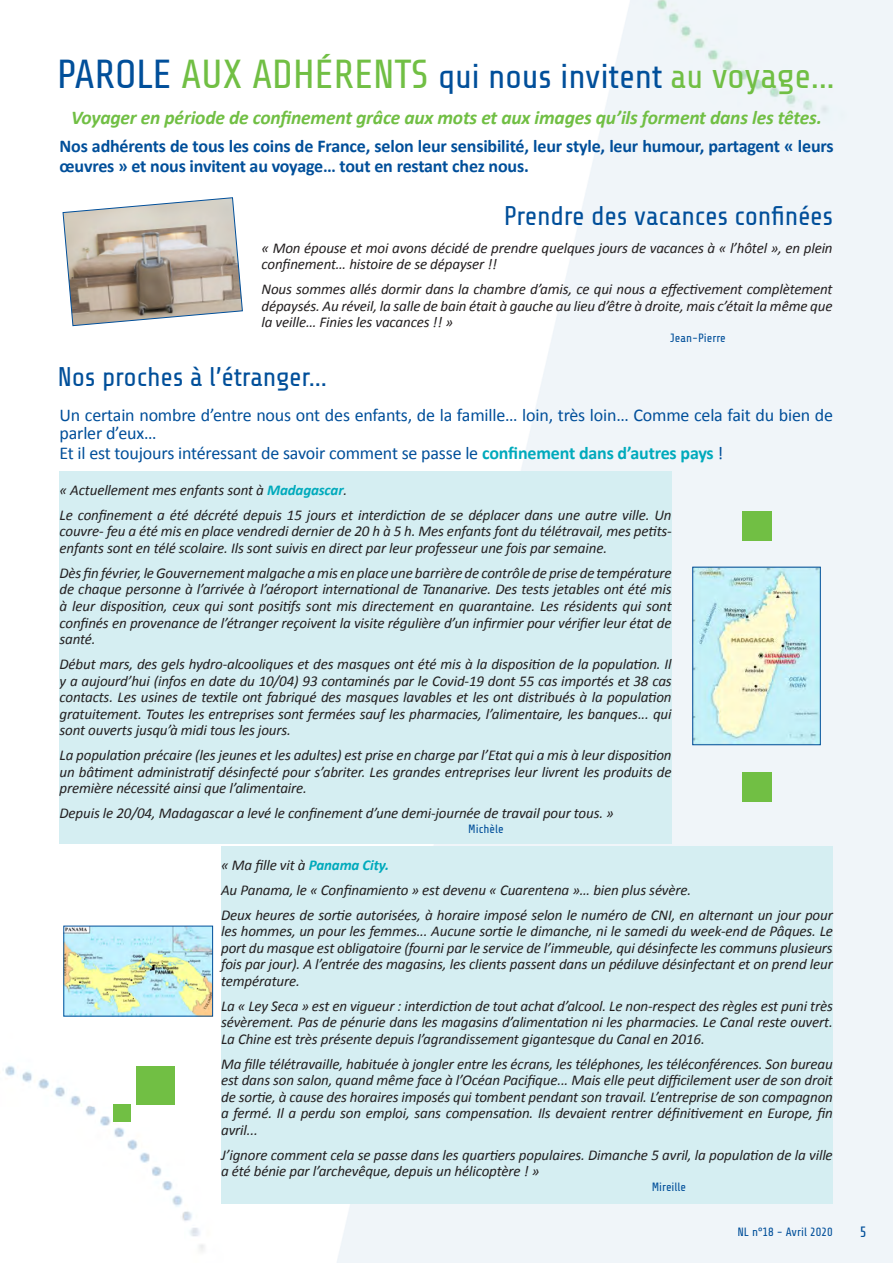
<style>
.page{position:relative;width:893px;height:1263px;background:#fff}
.page>*{position:absolute;margin:0;border:0;box-sizing:border-box;transform-origin:0 0}
.GROS_TITRE_vert{font:34.5px "Share Tech";letter-spacing:-.01em;color:#014f9a}
.TEXTE{font:27px "Share Tech";letter-spacing:-.01em;color:#014f9a}
.TEXTE_gras_vert{font:italic 700 19.5px "Calibri";letter-spacing:-.01em;color:#71bf44}
.TEXTE-2{font:18px/18px "Calibri";letter-spacing:-.01em;color:#014f9a}
.TEXTE_gras_vert-2{font:700 18px/19.5px "Calibri";letter-spacing:-.01em;color:#014f9a}
.TEXTE-3{font:italic 15px/16.5px "Calibri";letter-spacing:-.01em;color:#231f20;text-align:justify}
.t1{font:15px "Share Tech";color:#014f9a}
.Légende{font:12px "Share Tech";color:#014f9a}
.s1{font-size:40.5px}
.s2{font-size:40.5px;color:#71bf44}
.s3{color:#71bf44}
.s4{font-size:36px;color:#71bf44}
.s5{font-weight:700;color:#00aabc}
</style>
<div class="page">
<img style="left:5px;top:0;width:888px;height:1263px">
<img style="left:694px;top:569px;width:125px;height:174px">
<div style="left:692px;top:567px;width:129px;height:178px;border:1px solid #014f9a"></div>
<div style="left:60px;top:471px;width:612px;height:372px;background:#d5eef2"></div>
<div style="left:221px;top:846px;width:612px;height:357px;background:#d5eef2"></div>
<img style="left:65px;top:928px;width:146px;height:86px">
<div style="left:136px;top:1066px;width:38px;height:38px;background:#71bf44"></div>
<div style="left:114px;top:1104px;width:17px;height:17px;background:#71bf44"></div>
<div style="left:742px;top:772px;width:29px;height:30px;background:#71bf44"></div>
<div style="left:742px;top:511px;width:29px;height:30px;background:#71bf44"></div>
<svg style="left:62px;top:197px;width:181px;height:129px"></svg>
<p class="GROS_TITRE_vert" style="left:57px;top:59px;width:780px"><span class="s1">PAROLE</span> <span class="s2">AUX ADHÉRENTS</span> qui nous invitent <span class="s3">au</span> <span class="s4">voyage...</span></p>
<p class="TEXTE_gras_vert" style="left:71px;top:105px;width:752px">Voyager en période de confinement grâce aux mots et aux images qu’ils forment dans les têtes.</p>
<p class="TEXTE_gras_vert-2" style="left:60px;top:136px;width:776px">Nos adhérents de tous les coins de France, selon leur sensibilité, leur style, leur humour, partagent « leurs œuvres » et nous invitent au voyage… tout en restant chez nous.</p>
<p class="TEXTE" style="left:504px;top:202px;width:331px">Prendre des vacances confinées</p>
<p class="TEXTE-3" style="left:261px;top:239px;width:573px">« Mon épouse et moi avons décidé de prendre quelques jours de vacances à « l’hôtel », en plein confinement… histoire de se dépayser !!</p>
<p class="TEXTE-3" style="left:261px;top:280px;width:573px">Nous sommes allés dormir dans la chambre d’amis, ce qui nous a effectivement complètement dépaysés. Au réveil, la salle de bain était à gauche au lieu d’être à droite, mais c’était la même que la veille… Finies les vacances !! »</p>
<p class="Légende" style="left:670px;top:332px;width:57px">Jean-Pierre</p>
<p class="TEXTE" style="left:57px;top:363px;width:271px">Nos proches à l’étranger...</p>
<p class="TEXTE-2" style="left:60px;top:406px;width:775px">Un certain nombre d’entre nous ont des enfants, de la famille… loin, très loin… Comme cela fait du bien de parler d’eux…</p>
<p class="TEXTE-2" style="left:60px;top:444px;width:665px">Et il est toujours intéressant de savoir comment se passe le <span class="s5">confinement dans d’autres pays</span> !</p>
<p class="TEXTE-3" style="left:60px;top:481px;width:289px">« Actuellement mes enfants sont à <span class="s5">Madagascar</span>.</p>
<p class="TEXTE-3" style="left:60px;top:506px;width:614px">Le confinement a été décrété depuis 15 jours et interdiction de se déplacer dans une autre ville. Un couvre- feu a été mis en place vendredi dernier de 20 h à 5 h. Mes enfants font du télétravail, mes petits&shy;enfants sont en télé scolaire. Ils sont suivis en direct par leur professeur une fois par semaine.</p>
<p class="TEXTE-3" style="left:60px;top:564px;width:614px">Dès fin février, le Gouvernement malgache a mis en place une barrière de contrôle de prise de température de chaque personne à l’arrivée à l’aéroport international de Tananarive. Des tests jetables ont été mis à leur disposition, ceux qui sont positifs sont mis directement en quarantaine. Les résidents qui sont confinés en provenance de l’étranger reçoivent la visite régulière d’un infirmier pour vérifier leur état de santé.</p>
<p class="TEXTE-3" style="left:60px;top:655px;width:614px">Début mars, des gels hydro-alcooliques et des masques ont été mis à la disposition de la population. Il y a aujourd’hui (infos en date du 10/04) 93 contaminés par le Covid-19 dont 55 cas importés et 38 cas contacts. Les usines de textile ont fabriqué des masques lavables et les ont distribués à la population gratuitement. Toutes les entreprises sont fermées sauf les pharmacies, l’alimentaire, les banques... qui sont ouverts jusqu’à midi tous les jours.</p>
<p class="TEXTE-3" style="left:60px;top:746px;width:614px">La population précaire (les jeunes et les adultes) est prise en charge par l’Etat qui a mis à leur disposition un bâtiment administratif désinfecté pour s’abriter. Les grandes entreprises leur livrent les produits de première nécessité ainsi que l’alimentaire.</p>
<p class="TEXTE-3" style="left:60px;top:804px;width:556px">Depuis le 20/04, Madagascar a levé le confinement d’une demi-journée de travail pour tous. »</p>
<p class="Légende" style="left:468px;top:823px;width:37px">Michèle</p>
<p class="TEXTE-3" style="left:221px;top:856px;width:169px">« Ma fille vit à <span class="s5">Panama City.</span></p>
<p class="TEXTE-3" style="left:221px;top:881px;width:472px">Au Panama, le « Confinamiento » est devenu « Cuarentena »… bien plus sévère.</p>
<p class="TEXTE-3" style="left:221px;top:906px;width:613px">Deux heures de sortie autorisées, à horaire imposé selon le numéro de CNI, en alternant un jour pour les hommes, un pour les femmes... Aucune sortie le dimanche, ni le samedi du week-end de Pâques. Le port du masque est obligatoire (fourni par le service de l’immeuble, qui désinfecte les communs plusieurs fois par jour). A l’entrée des magasins, les clients passent dans un pédiluve désinfectant et on prend leur température.</p>
<p class="TEXTE-3" style="left:221px;top:997px;width:613px">La « Ley Seca » est en vigueur : interdiction de tout achat d’alcool. Le non-respect des règles est puni très sévèrement. Pas de pénurie dans les magasins d’alimentation ni les pharmacies. Le Canal reste ouvert.<br>La Chine est très présente depuis l’agrandissement gigantesque du Canal en 2016.</p>
<p class="TEXTE-3" style="left:221px;top:1055px;width:613px">Ma fille télétravaille, habituée à jongler entre les écrans, les téléphones, les téléconférences. Son bureau est dans son salon, quand même face à l’Océan Pacifique... Mais elle peut difficilement user de son droit de sortie, à cause des horaires imposés qui tombent pendant son travail. L’entreprise de son compagnon a fermé. Il a perdu son emploi, sans compensation. Ils devaient rentrer définitivement en Europe, fin avril...</p>
<p class="TEXTE-3" style="left:221px;top:1146px;width:613px">J’ignore comment cela se passe dans les quartiers populaires. Dimanche 5 avril, la population de la ville a été bénie par l’archevêque, depuis un hélicoptère ! »</p>
<p class="Légende" style="left:652px;top:1181px;width:36px">Mireille</p>
<p class="Légende" style="left:737px;top:1226px;width:97px">NL n°18 - Avril 2020</p>
<p class="t1" style="left:860px;top:1224px;width:9px">5</p>
</div>
